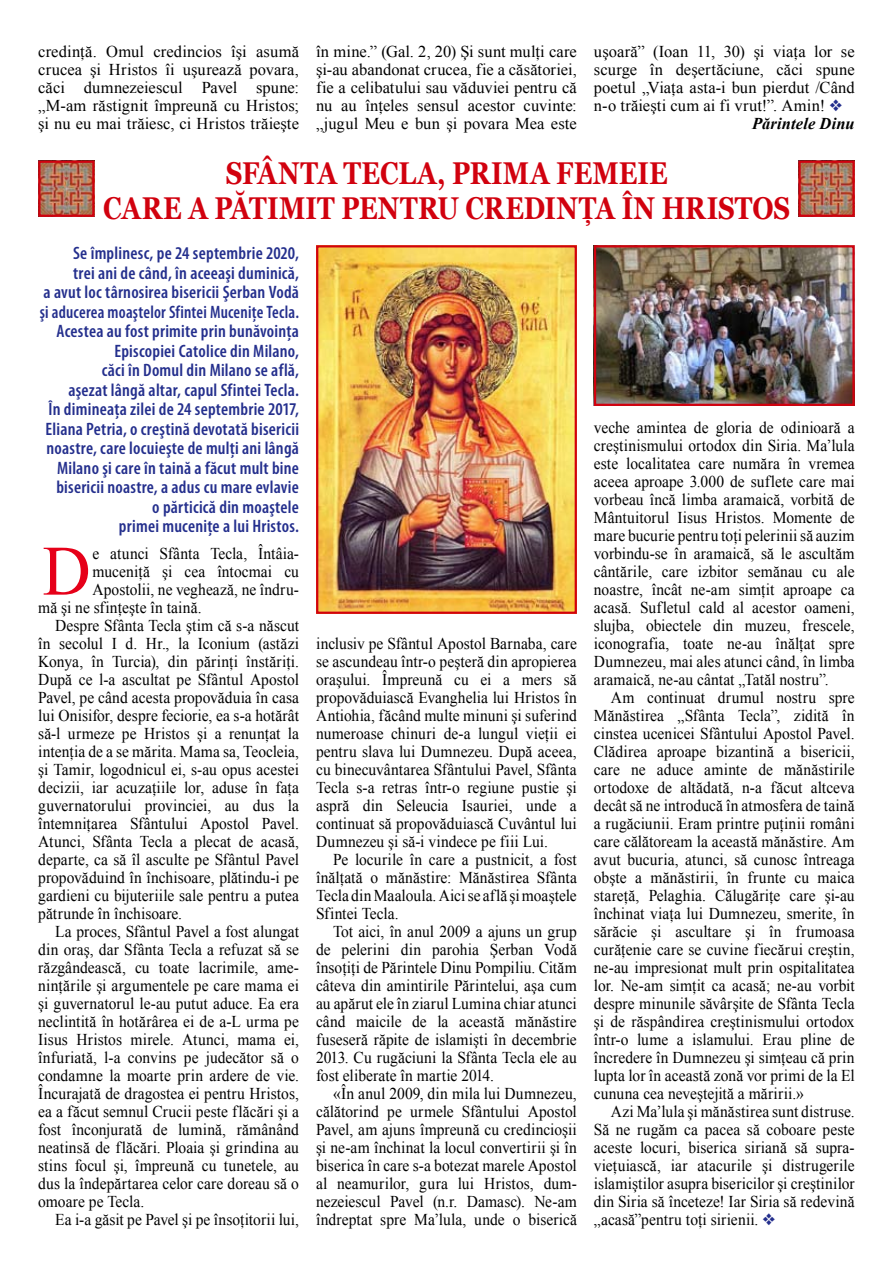
<style>
.page{position:relative;width:893px;height:1263px;background:#fff}
.page>*{position:absolute;margin:0;border:0;box-sizing:border-box;transform-origin:0 0}
.t1{font:70.8px "Times New Roman";color:#e60019;scale:.94 1}
.t2{font:700 31.5px/34.5px "Georgia";color:#d1010e;text-align:center;scale:.82 1}
.t3{font:600 condensed 18px/19.5px "Myriad Pro";letter-spacing:.015em;color:#242f8d;text-align:right}
.t4{font:16.5px/18px "Times New Roman";letter-spacing:.005em;color:#000;text-align:justify;scale:.94 1}
.t5{font:16.5px/18px "Times New Roman";letter-spacing:.005em;color:#000;text-align:justify}
.t6{font:italic 700 16.5px "Times New Roman";letter-spacing:.01em;color:#000}
.s1{color:#242f8d}
</style>
<div class="page">
<img style="left:41px;top:164px;width:51px;height:50px">
<div style="left:38px;top:161px;width:57px;height:56px;border:2px solid #d1010e"></div>
<img style="left:801px;top:164px;width:51px;height:50px">
<div style="left:798px;top:161px;width:57px;height:56px;border:2px solid #d1010e"></div>
<img style="left:319px;top:248px;width:255px;height:363px">
<div style="left:316px;top:245px;width:261px;height:369px;border:2px solid #d1010e"></div>
<img style="left:597px;top:248px;width:255px;height:155px">
<div style="left:594px;top:245px;width:261px;height:161px;border:2px solid #d1010e"></div>
<p class="t5" style="left:38px;top:42px;width:262px">credinţă. Omul credincios îşi asumă crucea şi Hristos îi uşurează povara, căci dumnezeiescul Pavel spune: „M‑am răstignit împreună cu Hristos; şi nu eu mai trăiesc, ci Hristos trăieşte</p>
<h2 class="t2" style="left:103px;top:156px;width:840px">SFÂNTA TECLA, PRIMA FEMEIE<br>CARE A PĂTIMIT PENTRU CREDINŢA ÎN HRISTOS</h2>
<p class="t5" style="left:316px;top:42px;width:262px">în mine.” (Gal. 2, 20) Şi sunt mulţi care şi-au abandonat crucea, fie a căsătoriei, fie a celibatului sau văduviei pentru că nu au înţeles sensul acestor cuvinte: „jugul Meu e bun şi povara Mea este</p>
<p class="t5" style="left:594px;top:42px;width:262px">uşoară” (Ioan 11, 30) şi viaţa lor se</p>
<p class="t5" style="left:594px;top:60px;width:262px">scurge în deşertăciune, căci spune</p>
<p class="t5" style="left:594px;top:78px;width:262px">poetul „Viaţa asta-i bun pierdut /Când</p>
<p class="t5" style="left:594px;top:96px;width:250px">n-o trăieşti cum ai fi vrut!”. Amin! <span class="s1">❖</span></p>
<p class="t6" style="left:752px;top:112px;width:104px">Părintele Dinu</p>
<p class="t3" style="left:40px;top:243px;width:261px">Se împlinesc, pe 24 septembrie 2020,<br>trei ani de când, în aceeaşi duminică,<br>a avut loc târnosirea bisericii Şerban Vodă şi aducerea moaştelor Sfintei Muceniţe Tecla.<br>Acestea au fost primite prin bunăvoinţa Episcopiei Catolice din Milano,<br>căci în Domul din Milano se află,<br>aşezat lângă altar, capul Sfintei Tecla.<br>În dimineaţa zilei de 24 septembrie 2017, Eliana Petria, o creştină devotată bisericii noastre, care locuieşte de mulţi ani lângă Milano şi care în taină a făcut mult bine bisericii noastre, a adus cu mare evlavie<br>o părticică din moaştele<br>primei muceniţe a lui Hristos.</p>
<h1 class="t1" style="left:43px;top:523px;width:53px">D</h1>
<p class="t4" style="left:93px;top:544px;width:221px">e atunci Sfânta Tecla, Întâia-</p>
<p class="t4" style="left:93px;top:562px;width:221px">muceniţă şi cea întocmai cu</p>
<p class="t4" style="left:93px;top:580px;width:221px">Apostolii, ne veghează, ne îndru-</p>
<p class="t4" style="left:38px;top:598px;width:175px">mă şi ne sfinţeşte în taină.</p>
<p class="t4" style="left:55px;top:616px;width:261px">Despre Sfânta Tecla ştim că s-a născut</p>
<p class="t4" style="left:38px;top:634px;width:279px">în secolul I d. Hr., la Iconium (astăzi</p>
<p class="t4" style="left:38px;top:652px;width:279px">Konya, în Turcia), din părinţi înstăriţi.</p>
<p class="t4" style="left:38px;top:670px;width:279px">După ce l-a ascultat pe Sfântul Apostol</p>
<p class="t4" style="left:38px;top:688px;width:279px">Pavel, pe când acesta propovăduia în casa</p>
<p class="t4" style="left:38px;top:706px;width:279px">lui Onisifor, despre feciorie, ea s-a hotărât</p>
<p class="t4" style="left:38px;top:724px;width:279px">să-l urmeze pe Hristos şi a renunţat la</p>
<p class="t4" style="left:38px;top:742px;width:279px">intenţia de a se mărita. Mama sa, Teocleia,</p>
<p class="t4" style="left:38px;top:760px;width:279px">şi Tamir, logodnicul ei, s-au opus acestei</p>
<p class="t4" style="left:38px;top:778px;width:279px">decizii, iar acuzaţiile lor, aduse în faţa</p>
<p class="t4" style="left:38px;top:796px;width:279px">guvernatorului provinciei, au dus la</p>
<p class="t4" style="left:38px;top:814px;width:279px">întemniţarea Sfântului Apostol Pavel.</p>
<p class="t4" style="left:38px;top:832px;width:279px">Atunci, Sfânta Tecla a plecat de acasă,</p>
<p class="t4" style="left:38px;top:850px;width:279px">departe, ca să îl asculte pe Sfântul Pavel</p>
<p class="t4" style="left:38px;top:868px;width:279px">propovăduind în închisoare, plătindu-i pe</p>
<p class="t4" style="left:38px;top:886px;width:279px">gardieni cu bijuteriile sale pentru a putea</p>
<p class="t4" style="left:38px;top:904px;width:155px">pătrunde în închisoare.</p>
<p class="t4" style="left:55px;top:922px;width:261px">La proces, Sfântul Pavel a fost alungat</p>
<p class="t4" style="left:38px;top:940px;width:279px">din oraş, dar Sfânta Tecla a refuzat să se</p>
<p class="t4" style="left:38px;top:958px;width:279px">răzgândească, cu toate lacrimile, ame-</p>
<p class="t4" style="left:38px;top:976px;width:279px">ninţările şi argumentele pe care mama ei</p>
<p class="t4" style="left:38px;top:994px;width:279px">şi guvernatorul le-au putut aduce. Ea era</p>
<p class="t4" style="left:38px;top:1012px;width:279px">neclintită în hotărârea ei de a-L urma pe</p>
<p class="t4" style="left:38px;top:1030px;width:279px">Iisus Hristos mirele. Atunci, mama ei,</p>
<p class="t4" style="left:38px;top:1048px;width:279px">înfuriată, l-a convins pe judecător să o</p>
<p class="t4" style="left:38px;top:1066px;width:279px">condamne la moarte prin ardere de vie.</p>
<p class="t4" style="left:38px;top:1084px;width:279px">Încurajată de dragostea ei pentru Hristos,</p>
<p class="t4" style="left:38px;top:1102px;width:279px">ea a făcut semnul Crucii peste flăcări şi a</p>
<p class="t4" style="left:38px;top:1120px;width:279px">fost înconjurată de lumină, rămânând</p>
<p class="t4" style="left:38px;top:1138px;width:279px">neatinsă de flăcări. Ploaia şi grindina au</p>
<p class="t4" style="left:38px;top:1156px;width:279px">stins focul şi, împreună cu tunetele, au</p>
<p class="t4" style="left:38px;top:1174px;width:279px">dus la îndepărtarea celor care doreau să o</p>
<p class="t4" style="left:38px;top:1192px;width:114px">omoare pe Tecla.</p>
<p class="t4" style="left:55px;top:1210px;width:261px">Ea i-a găsit pe Pavel şi pe însoţitorii lui,</p>
<p class="t4" style="left:316px;top:634px;width:279px">inclusiv pe Sfântul Apostol Barnaba, care se ascundeau într-o peşteră din apropierea oraşului. Împreună cu ei a mers să propovăduiască Evanghelia lui Hristos în Antiohia, făcând multe minuni şi suferind numeroase chinuri de-a lungul vieţii ei pentru slava lui Dumnezeu. După aceea, cu binecuvântarea Sfântului Pavel, Sfânta Tecla s-a retras într-o regiune pustie şi aspră din Seleucia Isauriei, unde a continuat să propovăduiască Cuvântul lui Dumnezeu şi să-i vindece pe fiii Lui.</p>
<p class="t4" style="left:316px;top:850px;width:279px;text-indent:17px">Pe locurile în care a pustnicit, a fost înălţată o mănăstire: Mănăstirea Sfânta Tecla din Maaloula. Aici se află şi moaştele Sfintei Tecla.</p>
<p class="t4" style="left:316px;top:922px;width:279px;text-indent:17px">Tot aici, în anul 2009 a ajuns un grup de pelerini din parohia Şerban Vodă însoţiţi de Părintele Dinu Pompiliu. Cităm câteva din amintirile Părintelui, aşa cum au apărut ele în ziarul Lumina chiar atunci când maicile de la această mănăstire fuseseră răpite de islamişti în decembrie 2013. Cu rugăciuni la Sfânta Tecla ele au fost eliberate în martie 2014.</p>
<p class="t4" style="left:316px;top:1084px;width:279px;text-indent:17px">«În anul 2009, din mila lui Dumnezeu, călătorind pe urmele Sfântului Apostol Pavel, am ajuns împreună cu credincioşii şi ne-am închinat la locul convertirii şi în biserica în care s-a botezat marele Apostol al neamurilor, gura lui Hristos, dum&shy;nezeiescul Pavel (n.r. Damasc). Ne-am îndreptat spre Ma’lula, unde o biserică</p>
<p class="t4" style="left:594px;top:418px;width:279px">veche amintea de gloria de odinioară a creştinismului ortodox din Siria. Ma’lula este localitatea care număra în vremea aceea aproape 3.000 de suflete care mai vorbeau încă limba aramaică, vorbită de Mântuitorul Iisus Hristos. Momente de mare bucurie pentru toţi pelerinii să auzim vorbindu-se în aramaică, să le ascultăm cântările, care izbitor semănau cu ale noastre, încât ne-am simţit aproape ca acasă. Sufletul cald al acestor oameni, slujba, obiectele din muzeu, frescele, iconografia, toate ne-au înălţat spre Dumnezeu, mai ales atunci când, în limba aramaică, ne-au cântat „Tatăl nostru”.</p>
<p class="t4" style="left:594px;top:688px;width:279px;text-indent:17px">Am continuat drumul nostru spre Mănăstirea „Sfânta Tecla”, zidită în cinstea ucenicei Sfântului Apostol Pavel.<br>Clădirea aproape bizantină a bisericii, care ne aduce aminte de mănăstirile ortodoxe de altădată, n-a făcut altceva decât să ne introducă în atmosfera de taină a rugăciunii. Eram printre puţinii români care călătoream la această mănăstire. Am avut bucuria, atunci, să cunosc întreaga obşte a mănăstirii, în frunte cu maica stareţă, Pelaghia. Călugăriţe care şi-au închinat viaţa lui Dumnezeu, smerite, în sărăcie şi ascultare şi în frumoasa curăţenie care se cuvine fiecărui creştin, ne-au impresionat mult prin ospitalitatea lor. Ne-am simţit ca acasă; ne-au vorbit despre minunile săvârşite de Sfânta Tecla şi de răspândirea creştinismului ortodox într-o lume a islamului. Erau pline de încredere în Dumnezeu şi simţeau că prin lupta lor în această zonă vor primi de la El cununa cea neveştejită a măririi.»</p>
<p class="t4" style="left:594px;top:1102px;width:279px;text-indent:17px">Azi Ma’lula şi mănăstirea sunt distruse.<br>Să ne rugăm ca pacea să coboare peste aceste locuri, biserica siriană să supra&shy;vieţuiască, iar atacurile şi distrugerile islamiştilor asupra bisericilor şi creştinilor din Siria să înceteze! Iar Siria să redevină „acasă”pentru toţi sirienii. <span class="s1">❖</span></p>
</div>
